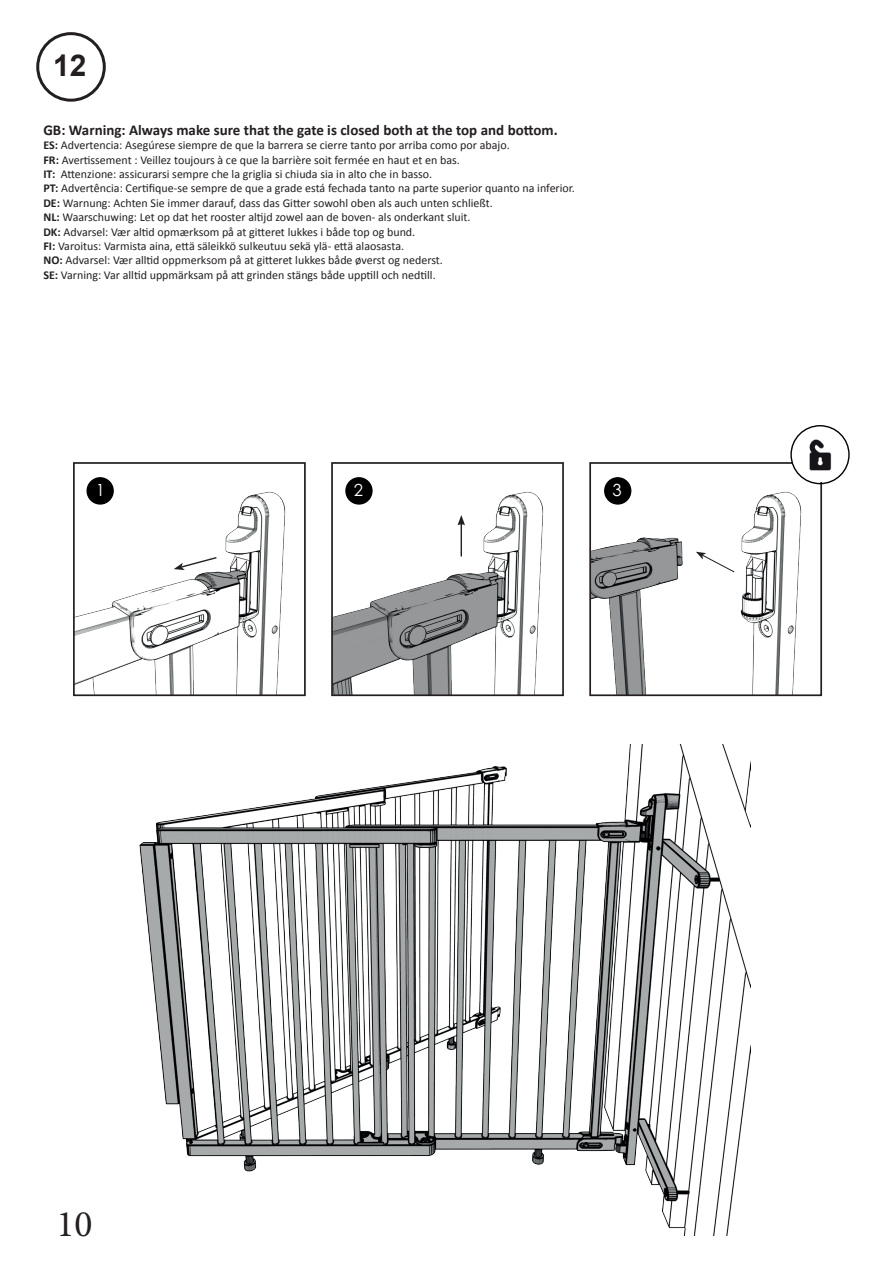
<style>
.page{position:relative;width:893px;height:1263px;background:#fff}
.page>*{position:absolute;margin:0;border:0;box-sizing:border-box;transform-origin:0 0}
.t1{font:37.5px "Minion Pro";color:#231f20}
.t2{font:700 30px "Arial";color:#231f20}
.t3{font:16.65px "Century Gothic Pro";color:#fff}
.t4{font:700 15px "Calibri";color:#231f20}
.t5{font:12px/14.4px "Calibri";color:#231f20}
.s1{font-weight:700}
</style>
<div class="page">
<div style="left:36px;top:32px;width:70px;height:70px;border:3px solid #231f20;border-radius:50%"></div>
<img style="left:139px;top:744px;width:611px;height:492px">
<img style="left:76px;top:477px;width:210px;height:216px">
<div style="left:73px;top:462px;width:233px;height:234px;border:2px solid #231f20"></div>
<img style="left:334px;top:477px;width:210px;height:216px">
<div style="left:331px;top:462px;width:233px;height:234px;border:2px solid #231f20"></div>
<img style="left:592px;top:477px;width:227px;height:216px">
<div style="left:589px;top:462px;width:233px;height:234px;border:2px solid #231f20"></div>
<svg style="left:174px;top:556px;width:44px;height:14px"></svg>
<hr style="left:461px;top:523px;width:1px;height:33px;background:#231f20">
<svg style="left:457px;top:515px;width:8px;height:10px"></svg>
<svg style="left:696px;top:552px;width:40px;height:21px"></svg>
<div style="left:87px;top:478px;width:26px;height:26px;background:#000001;border-radius:50%"></div>
<div style="left:87px;top:477px;width:27px;height:27px;border:1px solid #000001;border-radius:50%"></div>
<div style="left:346px;top:478px;width:26px;height:26px;background:#000001;border-radius:50%"></div>
<div style="left:345px;top:477px;width:27px;height:27px;border:1px solid #000001;border-radius:50%"></div>
<div style="left:605px;top:478px;width:26px;height:26px;background:#000001;border-radius:50%"></div>
<div style="left:604px;top:477px;width:27px;height:27px;border:1px solid #000001;border-radius:50%"></div>
<img style="left:792px;top:425px;width:50px;height:56px">
<div style="left:790px;top:425px;width:59px;height:59px;border:1px solid #000001;border-radius:50%"></div>
<h2 class="t2" style="left:53px;top:46px;width:35px">12</h2>
<p class="t4" style="left:43px;top:119px;width:516px">GB: Warning: Always make sure that the gate is closed both at the top and bottom.</p>
<p class="t5" style="left:43px;top:138px;width:533px"><span class="s1">ES:</span> Advertencia: Asegúrese siempre de que la barrera se cierre tanto por arriba como por abajo.<br><span class="s1">FR:</span> Avertissement : Veillez toujours à ce que la barrière soit fermée en haut et en bas.<br><span class="s1">IT:</span> Attenzione: assicurarsi sempre che la griglia si chiuda sia in alto che in basso.<br><span class="s1">PT:</span> Advertência: Certifique-se sempre de que a grade está fechada tanto na parte superior quanto na inferior.<br><span class="s1">DE:</span> Warnung: Achten Sie immer darauf, dass das Gitter sowohl oben als auch unten schließt.<br><span class="s1">NL:</span> Waarschuwing: Let op dat het rooster altijd zowel aan de boven- als onderkant sluit.<br><span class="s1">DK:</span> Advarsel: Vær altid opmærksom på at gitteret lukkes i både top og bund.<br><span class="s1">FI:</span> Varoitus: Varmista aina, että säleikkö sulkeutuu sekä ylä- että alaosasta.<br><span class="s1">NO:</span> Advarsel: Vær alltid oppmerksom på at gitteret lukkes både øverst og nederst.<br><span class="s1">SE:</span> Varning: Var alltid uppmärksam på att grinden stängs både upptill och nedtill.</p>
<h3 class="t3" style="left:96px;top:480px;width:11px">1</h3>
<h3 class="t3" style="left:354px;top:480px;width:11px">2</h3>
<h3 class="t3" style="left:612px;top:480px;width:11px">3</h3>
<h1 class="t1" style="left:56px;top:1199px;width:38px">10</h1>
</div>
